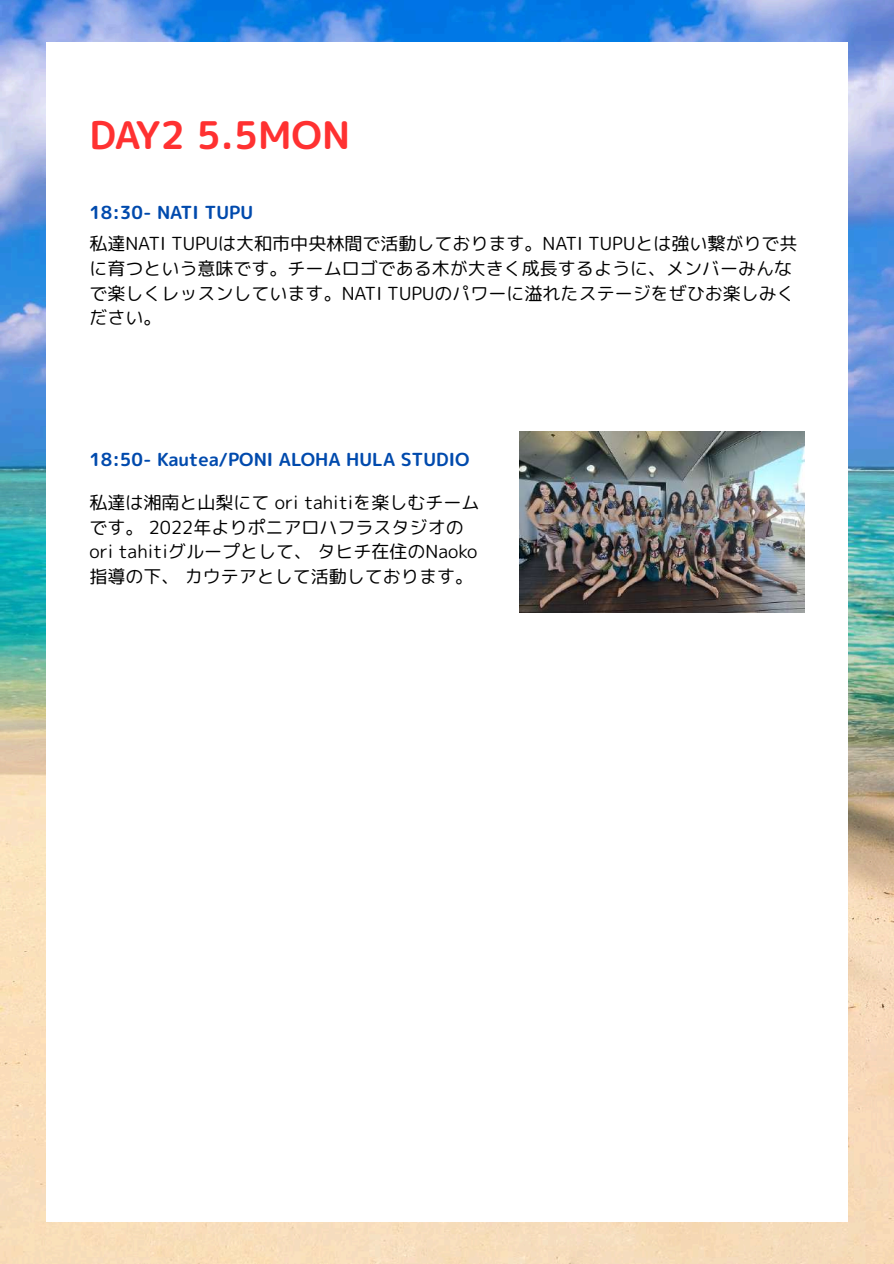
<style>
.page{position:relative;width:894px;height:1264px;background:#fff}
.page>*{position:absolute;margin:0;border:0;box-sizing:border-box;transform-origin:0 0}
.t1{font:38.1px "rounded mplus 1 p bold";color:#ff3131}
.t2{font:18px/24.8px "rounded mplus 1 p regular";color:#000}
.t3{font:18px "rounded mplus 1 p bold";color:#004aad}
</style>
<div class="page">
<img style="left:0;top:0;width:893px;height:1263px">
<div style="left:46px;top:42px;width:801px;height:1179px;background:#fff"></div>
<img style="left:519px;top:431px;width:285px;height:181px">
<h1 class="t1" style="left:89px;top:108px;width:262px">DAY2 5.5MON</h1>
<p class="t3" style="left:89px;top:200px;width:165px">18:30- NATI TUPU</p>
<p class="t2" style="left:89px;top:231px;width:709px">私達NATI TUPUは大和市中央林間で活動しております。NATI TUPUとは強い繋がりで共に育つという意味です。チームロゴである木が大きく成長するように、メンバーみんなで楽しくレッスンしています。NATI TUPUのパワーに溢れたステージをぜひお楽しみください。</p>
<p class="t3" style="left:89px;top:447px;width:381px">18:50- Kautea/PONI ALOHA HULA STUDIO</p>
<p class="t2" style="left:89px;top:490px;width:391px">私達は湘南と山梨にて ori tahitiを楽しむチームです。 2022年よりポニアロハフラスタジオのori tahitiグループとして、タヒチ在住のNaoko指導の下、カウテアとして活動しております。</p>
</div>
